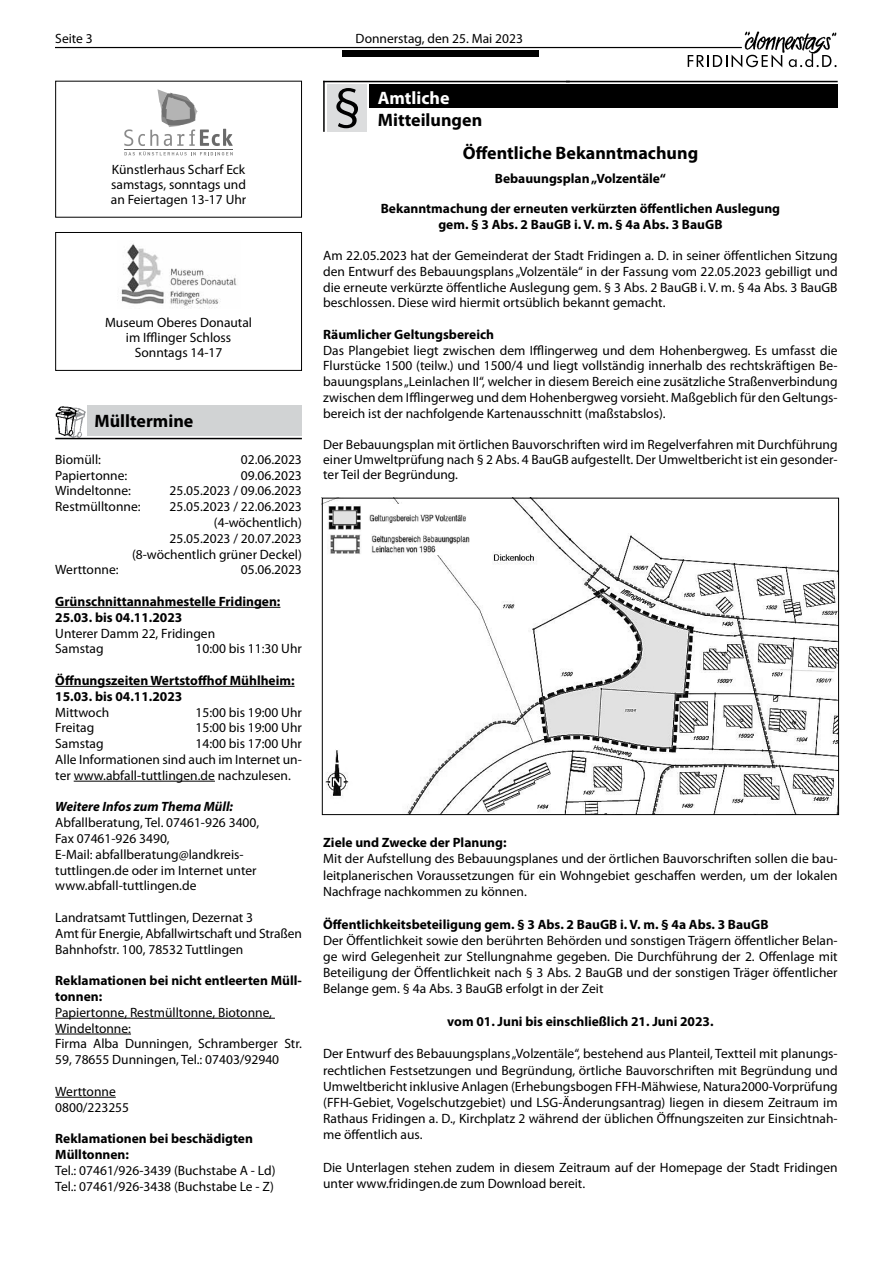
<style>
.page{position:relative;width:893px;height:1263px;background:#fff}
.page>*{position:absolute;margin:0;border:0;box-sizing:border-box;transform-origin:0 0}
.t1{font:54px "Myriad Pro";color:#000}
.t2{font:700 18px "Myriad Pro";color:#000}
.t3{font:700 18px "Myriad Pro";color:#fff}
.t4{font:700 18px "Myriad Pro";color:#fff;scale:3.19 1}
.t5{font:13.5px/15.8px "Myriad Pro";color:#000;text-align:justify}
.t6{font:700 13.5px/15.8px "Myriad Pro";color:#000}
.t7{font:italic 700 13.5px "Myriad Pro";color:#000}
</style>
<div class="page">
<hr style="left:55px;top:47px;width:687px;height:1px;background:#000">
<svg style="left:688px;top:55px;width:94px;height:12px"></svg>
<svg style="left:789px;top:54px;width:48px;height:13px"></svg>
<div style="left:342px;top:50px;width:197px;height:7px;background:#000"></div>
<img style="left:744px;top:31px;width:92px;height:23px">
<hr style="left:55px;top:607px;width:225px;height:1px;background:#000">
<hr style="left:55px;top:686px;width:240px;height:1px;background:#000">
<hr style="left:74px;top:781px;width:141px;height:1px;background:#000">
<hr style="left:55px;top:1018px;width:220px;height:1px;background:#000">
<hr style="left:55px;top:1034px;width:76px;height:1px;background:#000">
<hr style="left:55px;top:1097px;width:61px;height:1px;background:#000">
<img style="left:64px;top:408px;width:22px;height:30px">
<hr style="left:55px;top:438px;width:247px;height:1px;background:#000">
<div style="left:87px;top:405px;width:215px;height:31px;background:#d1d3d4"></div>
<img style="left:55px;top:406px;width:23px;height:31px">
<div style="left:55px;top:81px;width:247px;height:137px;border:1px solid #000"></div>
<svg style="left:124px;top:89px;width:109px;height:66px"></svg>
<div style="left:55px;top:232px;width:247px;height:139px;border:1px solid #000"></div>
<img style="left:121px;top:243px;width:116px;height:66px">
<img style="left:324px;top:500px;width:513px;height:313px">
<div style="left:322px;top:498px;width:517px;height:317px;border:1px solid #000"></div>
<div style="left:369px;top:84px;width:201px;height:24px;background:#000"></div>
<hr style="left:323px;top:81px;width:247px;height:1px;background:#000">
<hr style="left:323px;top:81px;width:2px;height:51px;background:#000">
<div style="left:328px;top:84px;width:39px;height:48px;background:#dcddde"></div>
<div style="left:566px;top:84px;width:272px;height:24px;background:#000"></div>
<hr style="left:566px;top:81px;width:272px;height:2px;background:#000">
<img style="left:327px;top:504px;width:143px;height:50px">
<p class="t5" style="left:55px;top:30px;width:39px">Seite 3</p>
<p class="t5" style="left:356px;top:30px;width:169px">Donnerstag, den 25. Mai 2023</p>
<h1 class="t1" style="left:333px;top:73px;width:30px">§</h1>
<h2 class="t4" style="left:225px;top:86px;width:73px">Amtliche</h2>
<h2 class="t3" style="left:378px;top:86px;width:73px">Amtliche</h2>
<h2 class="t2" style="left:378px;top:108px;width:106px">Mitteilungen</h2>
<p class="t5" style="left:111px;top:162px;width:137px;line-height:15px">Künstlerhaus Scharf Eck samstags, sonntags und an Feiertagen 13-17 Uhr</p>
<p class="t5" style="left:105px;top:315px;width:149px;line-height:15px;text-align:center">Museum Oberes Donautal im Ifflinger Schloss<br>Sonntags 14-17</p>
<h2 class="t2" style="left:94px;top:409px;width:100px">Mülltermine</h2>
<p class="t5" style="left:55px;top:451px;width:47px">Biomüll:</p>
<p class="t5" style="left:241px;top:451px;width:62px">02.06.2023</p>
<p class="t5" style="left:55px;top:467px;width:74px">Papiertonne:</p>
<p class="t5" style="left:241px;top:467px;width:62px">09.06.2023</p>
<p class="t5" style="left:55px;top:483px;width:77px">Windeltonne:</p>
<p class="t5" style="left:170px;top:483px;width:134px">25.05.2023 / 09.06.2023</p>
<p class="t5" style="left:55px;top:498px;width:87px">Restmülltonne:</p>
<p class="t5" style="left:132px;top:498px;width:171px;text-align:right">25.05.2023 / 22.06.2023 (4-wöchentlich)<br>25.05.2023 / 20.07.2023 (8-wöchentlich grüner Deckel)</p>
<p class="t5" style="left:55px;top:562px;width:65px">Werttonne:</p>
<p class="t5" style="left:241px;top:562px;width:62px">05.06.2023</p>
<p class="t6" style="left:55px;top:593px;width:227px">Grünschnittannahmestelle Fridingen:<br>25.03. bis 04.11.2023</p>
<p class="t5" style="left:55px;top:625px;width:161px">Unterer Damm 22, Fridingen<br>Samstag</p>
<p class="t5" style="left:195px;top:641px;width:108px">10:00 bis 11:30 Uhr</p>
<p class="t6" style="left:55px;top:672px;width:241px">Öffnungszeiten Wertstoffhof Mühlheim:<br>15.03. bis 04.11.2023</p>
<p class="t5" style="left:55px;top:704px;width:55px">Mittwoch</p>
<p class="t5" style="left:195px;top:704px;width:108px">15:00 bis 19:00 Uhr</p>
<p class="t5" style="left:55px;top:720px;width:40px">Freitag</p>
<p class="t5" style="left:195px;top:720px;width:108px">15:00 bis 19:00 Uhr</p>
<p class="t5" style="left:55px;top:735px;width:50px">Samstag</p>
<p class="t5" style="left:55px;top:735px;width:248px;text-indent:140px">14:00 bis 17:00 Uhr Alle Informationen sind auch im Internet un&shy;ter www.abfall-tuttlingen.de nachzulesen.</p>
<p class="t7" style="left:55px;top:798px;width:179px">Weitere Infos zum Thema Müll:</p>
<p class="t5" style="left:55px;top:814px;width:205px;text-align:left">Abfallberatung, Tel. 07461-926 3400,<br>Fax 07461-926 3490,<br>E-Mail: abfallberatung@landkreis&shy;tuttlingen.de oder im Internet unter www.abfall-tuttlingen.de</p>
<p class="t5" style="left:55px;top:909px;width:248px;text-align:left">Landratsamt Tuttlingen, Dezernat 3<br>Amt für Energie, Abfallwirtschaft und Straßen<br>Bahnhofstr. 100, 78532 Tuttlingen</p>
<p class="t6" style="left:55px;top:972px;width:248px">Reklamationen bei nicht entleerten Müll&shy;tonnen:</p>
<p class="t5" style="left:55px;top:1004px;width:248px;text-align:left">Papiertonne, Restmülltonne, Biotonne, Windeltonne:<br>Firma Alba Dunningen, Schramberger Str.<br>59, 78655 Dunningen, Tel.: 07403/92940</p>
<p class="t5" style="left:55px;top:1083px;width:75px">Werttonne<br>0800/223255</p>
<p class="t6" style="left:55px;top:1130px;width:199px">Reklamationen bei beschädigten<br>Mülltonnen:</p>
<p class="t5" style="left:55px;top:1162px;width:222px">Tel.: 07461/926-3439 (Buchstabe A - Ld)<br>Tel.: 07461/926-3438 (Buchstabe Le - Z)</p>
<h2 class="t2" style="left:463px;top:141px;width:237px">Öffentliche Bekanntmachung</h2>
<p class="t6" style="left:495px;top:170px;width:173px">Bebauungsplan „Volzentäle“</p>
<p class="t6" style="left:381px;top:200px;width:401px;text-align:center">Bekanntmachung der erneuten verkürzten öffentlichen Auslegung gem. § 3 Abs. 2 BauGB i. V. m. § 4a Abs. 3 BauGB</p>
<p class="t5" style="left:323px;top:247px;width:516px">Am 22.05.2023 hat der Gemeinderat der Stadt Fridingen a. D. in seiner öffentlichen Sitzung den Entwurf des Bebauungsplans „Volzentäle“ in der Fassung vom 22.05.2023 gebilligt und die erneute verkürzte öffentliche Auslegung gem. § 3 Abs. 2 BauGB i. V. m. § 4a Abs. 3 BauGB beschlossen. Diese wird hiermit ortsüblich bekannt gemacht.</p>
<p class="t6" style="left:323px;top:326px;width:172px">Räumlicher Geltungsbereich</p>
<p class="t5" style="left:323px;top:342px;width:516px">Das Plangebiet liegt zwischen dem Ifflingerweg und dem Hohenbergweg. Es umfasst die Flurstücke 1500 (teilw.) und 1500/4 und liegt vollständig innerhalb des rechtskräftigen Be&shy;bauungsplans „Leinlachen II“, welcher in diesem Bereich eine zusätzliche Straßenverbindung zwischen dem Ifflingerweg und dem Hohenbergweg vorsieht. Maßgeblich für den Geltungs&shy;bereich ist der nachfolgende Kartenausschnitt (maßstabslos).</p>
<p class="t5" style="left:323px;top:437px;width:516px;line-height:15px">Der Bebauungsplan mit örtlichen Bauvorschriften wird im Regelverfahren mit Durchführung einer Umweltprüfung nach § 2 Abs. 4 BauGB aufgestellt. Der Umweltbericht ist ein gesonder&shy;ter Teil der Begründung.</p>
<p class="t6" style="left:323px;top:834px;width:185px">Ziele und Zwecke der Planung:</p>
<p class="t5" style="left:323px;top:850px;width:516px;line-height:16.5px">Mit der Aufstellung des Bebauungsplanes und der örtlichen Bauvorschriften sollen die bau&shy;leitplanerischen Voraussetzungen für ein Wohngebiet geschaffen werden, um der lokalen Nachfrage nachkommen zu können.</p>
<p class="t6" style="left:323px;top:916px;width:447px">Öffentlichkeitsbeteiligung gem. § 3 Abs. 2 BauGB i. V. m. § 4a Abs. 3 BauGB</p>
<p class="t5" style="left:323px;top:932px;width:516px;line-height:16.2px">Der Öffentlichkeit sowie den berührten Behörden und sonstigen Trägern öffentlicher Belan&shy;ge wird Gelegenheit zur Stellungnahme gegeben. Die Durchführung der 2. Offenlage mit Beteiligung der Öffentlichkeit nach § 3 Abs. 2 BauGB und der sonstigen Träger öffentlicher Belange gem. § 4a Abs. 3 BauGB erfolgt in der Zeit</p>
<p class="t6" style="left:447px;top:1013px;width:268px">vom 01. Juni bis einschließlich 21. Juni 2023.</p>
<p class="t5" style="left:323px;top:1045px;width:516px;line-height:16.2px">Der Entwurf des Bebauungsplans „Volzentäle“, bestehend aus Planteil, Textteil mit planungs&shy;rechtlichen Festsetzungen und Begründung, örtliche Bauvorschriften mit Begründung und Umweltbericht inklusive Anlagen (Erhebungsbogen FFH-Mähwiese, Natura2000-Vorprüfung (FFH-Gebiet, Vogelschutzgebiet) und LSG-Änderungsantrag) liegen in diesem Zeitraum im Rathaus Fridingen a. D., Kirchplatz 2 während der üblichen Öffnungszeiten zur Einsichtnah&shy;me öffentlich aus.</p>
<p class="t5" style="left:323px;top:1159px;width:516px;line-height:16.5px">Die Unterlagen stehen zudem in diesem Zeitraum auf der Homepage der Stadt Fridingen unter www.fridingen.de zum Download bereit.</p>
</div>
